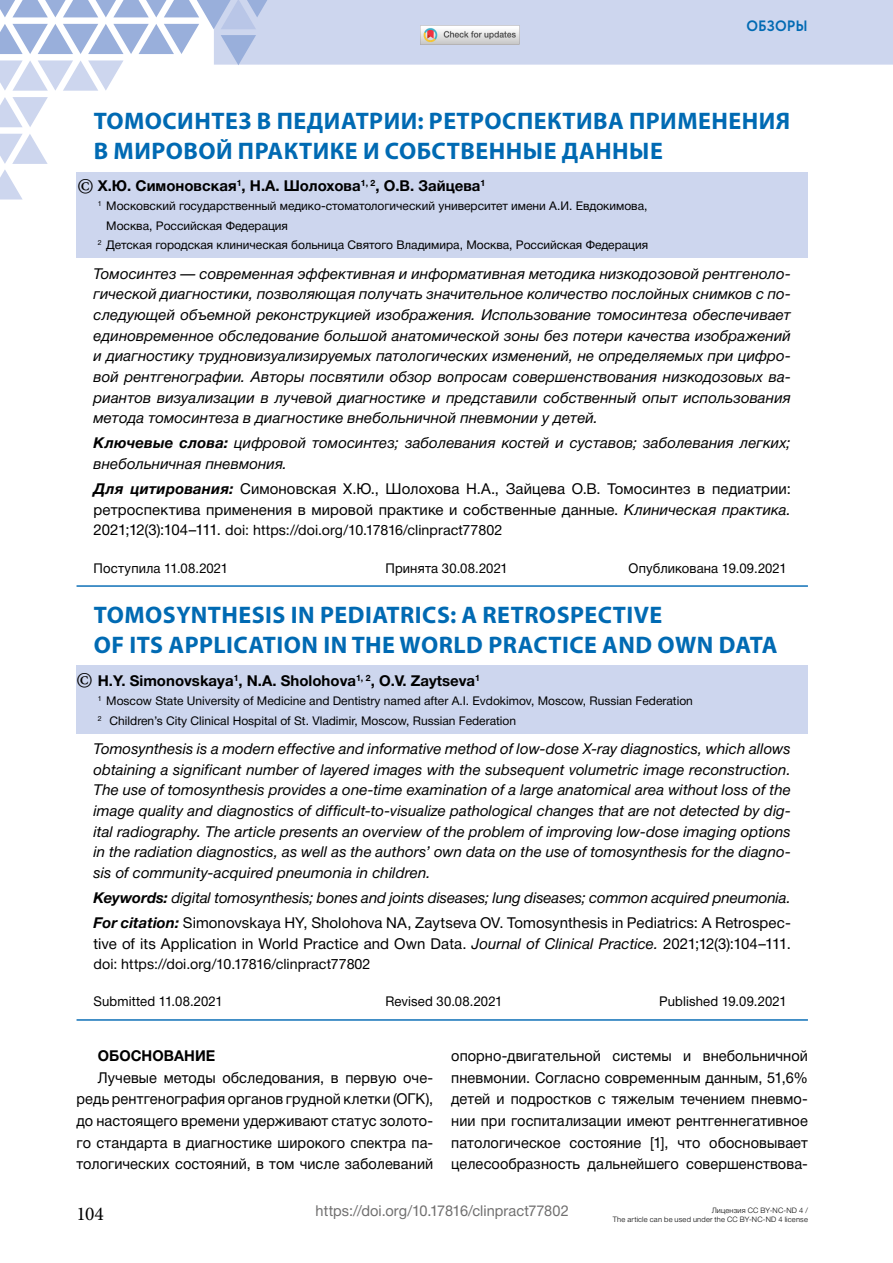
<style>
.page{position:relative;width:893px;height:1263px;background:#fff}
.page>*{position:absolute;margin:0;border:0;box-sizing:border-box;transform-origin:0 0}
.t1{font:700 24px/30px "Myriad Pro";letter-spacing:.02em;color:#006ab3}
.t2{font:24px "Minion Pro";color:#000}
.t3{font:19.5px "Minion Pro";color:#000}
.t4{font:italic 15px/20.7px "Helvetica Neue Cyr";letter-spacing:.005em;color:#000;text-align:justify}
.t5{font:15px/21.6px "Helvetica Neue Cyr";letter-spacing:.005em;color:#000;text-align:justify}
.t6{font:700 15px "Helvetica Neue Cyr";color:#000}
.t7{font:15px "Helvetica Neue Cyr";letter-spacing:.005em;color:#706f6f}
.t8{font:700 15px "Circe";letter-spacing:-.005em;color:#016ab3;scale:.95 1}
.t9{font:14.25px "Helvetica Neue Cyr";letter-spacing:.005em;color:#000}
.t10{font:13.5px "Helvetica Neue Cyr";letter-spacing:.01em;color:#000}
.t11{font:12px/19.5px "Helvetica Neue Cyr";color:#000}
.t12{font:300 7.5px/9px "Helvetica Neue Cyr";letter-spacing:.025em;color:#000;text-align:right}
.s1{font-weight:700}
.s2{font-weight:700;font-style:italic}
.s3{font-style:italic}
.s4{font-size:15px}
.s5{font-style:normal}
</style>
<div class="page">
<svg style="left:0;top:97px;width:48px;height:30px"></svg>
<svg style="left:0;top:134px;width:48px;height:65px"></svg>
<svg style="left:0;top:0;width:893px;height:91px"></svg>
<div style="left:77px;top:665px;width:731px;height:68px;background:#cdd6ee"></div>
<div style="left:77px;top:172px;width:731px;height:86px;background:#cdd6ee"></div>
<hr style="left:77px;top:585px;width:731px;height:2px;background:#0f70b7">
<hr style="left:77px;top:1019px;width:731px;height:2px;background:#0f70b7">
<img style="left:420px;top:26px;width:99px;height:19px">
<p class="t8" style="left:746px;top:16px;width:66px">ОБЗОРЫ</p>
<h1 class="t1" style="left:94px;top:105px;width:698px">ТОМОСИНТЕЗ В ПЕДИАТРИИ: РЕТРОСПЕКТИВА ПРИМЕНЕНИЯ<br>В МИРОВОЙ ПРАКТИКЕ И СОБСТВЕННЫЕ ДАННЫЕ</h1>
<p class="t6" style="left:98px;top:177px;width:389px">Х.Ю. Симоновская<sup>1</sup>, Н.А. Шолохова<sup>1,</sup> <sup>2</sup>, О.В. Зайцева<sup>1</sup></p>
<p class="t11" style="left:98px;top:196px;width:551px"><sup>1</sup> Московский государственный медико-стоматологический университет имени А.И. Евдокимова,</p>
<p class="t11" style="left:106px;top:216px;width:183px">Москва, Российская Федерация</p>
<p class="t11" style="left:98px;top:235px;width:552px"><sup>2</sup> Детская городская клиническая больница Святого Владимира, Москва, Российская Федерация</p>
<p class="t4" style="left:94px;top:263px;width:699px">Томосинтез — современная эффективная и информативная методика низкодозовой рентгеноло&shy;гической диагностики, позволяющая получать значительное количество послойных снимков с по&shy;следующей объемной реконструкцией изображения. Использование томосинтеза обеспечивает единовременное обследование большой анатомической зоны без потери качества изображений и диагностику трудновизуализируемых патологических изменений, не определяемых при цифро&shy;вой рентгенографии. Авторы посвятили обзор вопросам совершенствования низкодозовых ва&shy;риантов визуализации в лучевой диагностике и представили собственный опыт использования метода томосинтеза в диагностике внебольничной пневмонии у детей.</p>
<p class="t4" style="left:94px;top:433px;width:699px"><span class="s1">Ключевые слова:</span> цифровой томосинтез; заболевания костей и суставов; заболевания легких; внебольничная пневмония.</p>
<p class="t5" style="left:94px;top:479px;width:699px;line-height:20.7px"><span class="s2">Для цитирования:</span> Симоновская Х.Ю., Шолохова Н.А., Зайцева О.В. Томосинтез в педиатрии: ретроспектива применения в мировой практике и собственные данные. <span class="s3">Клиническая практика.</span></p>
<p class="t9" style="left:94px;top:523px;width:410px"><span class="s4">2021;12(3):104–111.</span> doi: https://doi.org/10.17816/clinpract77802</p>
<p class="t10" style="left:94px;top:560px;width:136px">Поступила 11.08.2021</p>
<p class="t10" style="left:386px;top:560px;width:124px">Принята 30.08.2021</p>
<p class="t10" style="left:629px;top:560px;width:160px">Опубликована 19.09.2021</p>
<h1 class="t1" style="left:94px;top:599px;width:685px">TOMOSYNTHESIS IN PEDIATRICS: A RETROSPECTIVE<br>OF ITS APPLICATION IN THE WORLD PRACTICE AND OWN DATA</h1>
<p class="t6" style="left:98px;top:672px;width:384px">H.Y. Simonovskaya<sup>1</sup>, N.A. Sholohova<sup>1,</sup> <sup>2</sup>, O.V. Zaytseva<sup>1</sup></p>
<p class="t11" style="left:98px;top:691px;width:597px"><sup>1</sup> Moscow State University of Medicine and Dentistry named after A.I. Evdokimov, Moscow, Russian Federation<br><sup>2</sup> Children’s City Clinical Hospital of St. Vladimir, Moscow, Russian Federation</p>
<p class="t4" style="left:94px;top:738px;width:699px">Tomosynthesis is a modern effective and informative method of low-dose X-ray diagnostics, which allows obtaining a significant number of layered images with the subsequent volumetric image reconstruction.<br>The use of tomosynthesis provides a one-time examination of a large anatomical area without loss of the image quality and diagnostics of difficult-to-visualize pathological changes that are not detected by dig&shy;ital radiography. The article presents an overview of the problem of improving low-dose imaging options in the radiation diagnostics, as well as the authors’ own data on the use of tomosynthesis for the diagno&shy;sis of community-acquired pneumonia in children.</p>
<p class="t4" style="left:94px;top:885px;width:699px;line-height:24.9px"><span class="s1">Keywords:</span> digital tomosynthesis; bones and joints diseases; lung diseases; common acquired pneumonia.<br><span class="s1">For citation:</span> <span class="s5">Simonovskaya HY, Sholohova NA, Zaytseva OV. Tomosynthesis in Pediatrics: A Retrospec-</span></p>
<p class="t5" style="left:94px;top:933px;width:699px">tive of its Application in World Practice and Own Data. <span class="s3">Journal of Clinical Practice.</span> 2021;12(3):104–111.</p>
<p class="t9" style="left:94px;top:956px;width:278px">doi: https://doi.org/10.17816/clinpract77802</p>
<p class="t10" style="left:94px;top:994px;width:131px">Submitted 11.08.2021</p>
<p class="t10" style="left:386px;top:994px;width:119px">Revised 30.08.2021</p>
<p class="t10" style="left:659px;top:994px;width:129px">Published 19.09.2021</p>
<h1 class="t2" style="left:77px;top:170px;width:18px">©</h1>
<h1 class="t2" style="left:76px;top:664px;width:18px">©</h1>
<p class="t6" style="left:98px;top:1047px;width:119px">ОБОСНОВАНИЕ</p>
<p class="t5" style="left:77px;top:1067px;width:358px;text-indent:21px">Лучевые методы обследования, в первую оче&shy;редь рентгенография органов грудной клетки (ОГК), до настоящего времени удерживают статус золото&shy;го стандарта в диагностике широкого спектра па&shy;тологических состояний, в том числе заболеваний</p>
<p class="t5" style="left:451px;top:1045px;width:358px">опорно-двигательной системы и внебольничной пневмонии. Согласно современным данным, 51,6% детей и подростков с тяжелым течением пневмо&shy;нии при госпитализации имеют рентгеннегативное патологическое состояние [1], что обосновывает целесообразность дальнейшего совершенствова-</p>
<p class="t12" style="left:613px;top:1206px;width:197px">Лицензия CC BY-NC-ND 4 /<br>The article can be used under the CC BY-NC-ND 4 license</p>
<p class="t7" style="left:316px;top:1203px;width:255px">https://doi.org/10.17816/clinpract77802</p>
<h2 class="t3" style="left:77px;top:1200px;width:29px">104</h2>
</div>
